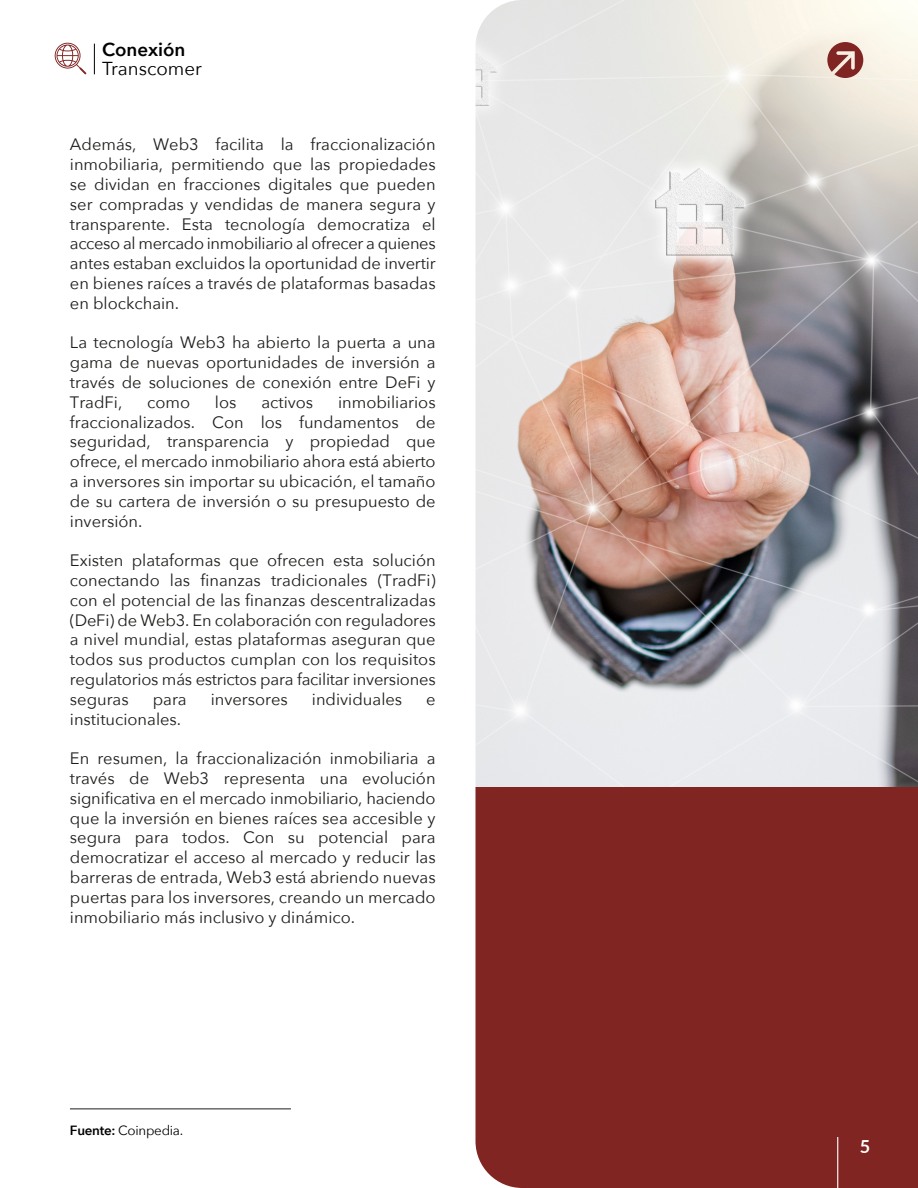
<style>
.page{position:relative;width:918px;height:1188px;background:#fff}
.page>*{position:absolute;margin:0;border:0;box-sizing:border-box;transform-origin:0 0}
.t1{font:18.75px "Avenir Next";color:#000}
.t2{font:600 18.75px "Avenir Next";color:#000}
.t3{font:700 18px "Lato";color:#fff}
.t4{font:16.5px/19.8px "Avenir Next";color:#1d1d1b;text-align:justify}
.t5{font:13.35px "Avenir Next";letter-spacing:-.02em;color:#000}
.s1{font-weight:600}
</style>
<div class="page">
<img style="left:476px;top:0;width:442px;height:788px">
<div style="left:476px;top:788px;width:442px;height:400px;background:#802522"></div>
<hr style="left:837px;top:1137px;width:1px;height:51px;background:#fff">
<svg style="left:827px;top:42px;width:36px;height:36px"></svg>
<svg style="left:55px;top:42px;width:31px;height:32px"></svg>
<hr style="left:70px;top:1109px;width:221px;height:1px;background:#1d1d1b">
<p class="t2" style="left:102px;top:33px;width:85px">Conexión</p>
<p class="t1" style="left:102px;top:52px;width:101px">Transcomer</p>
<p class="t4" style="left:70px;top:134px;width:367px">Además, Web3 facilita la fraccionalización inmobiliaria, permitiendo que las propiedades se dividan en fracciones digitales que pueden ser compradas y vendidas de manera segura y transparente. Esta tecnología democratiza el acceso al mercado inmobiliario al ofrecer a quienes antes estaban excluidos la oportunidad de invertir en bienes raíces a través de plataformas basadas en blockchain.</p>
<p class="t4" style="left:70px;top:332px;width:367px">La tecnología Web3 ha abierto la puerta a una gama de nuevas oportunidades de inversión a través de soluciones de conexión entre DeFi y TradFi,</p>
<p class="t4" style="left:70px;top:392px;width:367px;text-indent:268px">inmobiliarios fraccionalizados. Con los fundamentos de seguridad, transparencia y propiedad que ofrece, el mercado inmobiliario ahora está abierto a inversores sin importar su ubicación, el tamaño de su cartera de inversión o su presupuesto de inversión.</p>
<p class="t4" style="left:70px;top:550px;width:367px">Existen plataformas que ofrecen esta solución conectando las finanzas tradicionales (TradFi) con el potencial de las finanzas descentralizadas (DeFi) de Web3. En colaboración con reguladores a nivel mundial, estas plataformas aseguran que todos sus productos cumplan con los requisitos regulatorios más estrictos para facilitar inversiones seguras</p>
<p class="t4" style="left:147px;top:392px;width:44px">como</p>
<p class="t4" style="left:215px;top:392px;width:23px">los</p>
<p class="t4" style="left:261px;top:392px;width:53px">activos</p>
<p class="t4" style="left:153px;top:689px;width:36px">para</p>
<p class="t4" style="left:211px;top:689px;width:79px">inversores</p>
<p class="t4" style="left:312px;top:689px;width:92px">individuales</p>
<p class="t4" style="left:426px;top:689px;width:11px">e</p>
<p class="t4" style="left:70px;top:708px;width:113px">institucionales.</p>
<p class="t4" style="left:70px;top:748px;width:367px">En resumen, la fraccionalización inmobiliaria a través de Web3 representa una evolución significativa en el mercado inmobiliario, haciendo que la inversión en bienes raíces sea accesible y segura para todos. Con su potencial para democratizar el acceso al mercado y reducir las barreras de entrada, Web3 está abriendo nuevas puertas para los inversores, creando un mercado inmobiliario más inclusivo y dinámico.</p>
<p class="t5" style="left:70px;top:1119px;width:115px"><span class="s1">Fuente:</span> Coinpedia.</p>
<p class="t3" style="left:860px;top:1133px;width:12px">5</p>
</div>
